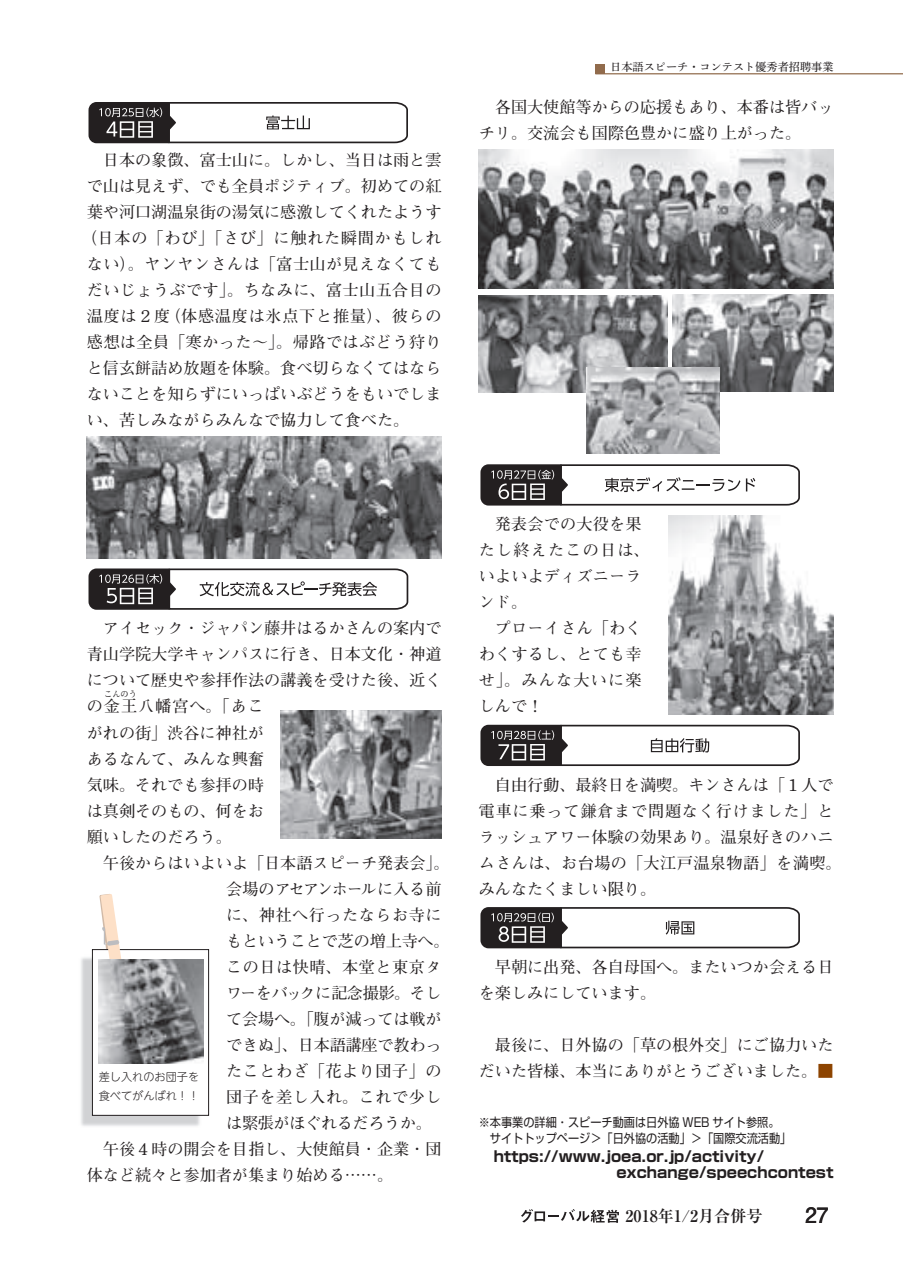
<style>
.page{position:relative;width:903px;height:1275px;background:#fff}
.page>*{position:absolute;margin:0;border:0;box-sizing:border-box;transform-origin:0 0}
.t1{font:700 21px "Futo Go B101 Pro";color:#231f20}
.t2{font:700 16.1px/26.1px "Futo Min A101 Pro";color:#231f20}
.t3{font:700 16.1px "Futo Min A101 Pro";letter-spacing:.035em;color:#231f20}
.t4{font:700 16.1px "Futo Min A101 Pro";letter-spacing:.045em;color:#231f20}
.t5{font:700 16.1px "Futo Min A101 Pro";letter-spacing:.025em;color:#231f20}
.t6{font:700 16.1px "Futo Min A101 Pro";letter-spacing:-.02em;color:#231f20}
.t7{font:700 16.1px "Futo Min A101 Pro";letter-spacing:.03em;color:#231f20}
.t8{font:700 16.1px "Ryumin Pro";color:#231f20}
.t9{font:700 14.88px/16.1px "Shin Go Pro";color:#231f20}
.t10{font:12.42px/16.1px "Shin Go Pro";color:#231f20;scale:.9 1}
.t11{font:11.2px "Shuei Min Pro M";color:#231f20}
.t12{font:300 11.2px/18.6px "UD Shin M Go Pro";color:#231f20}
.t13{font:700 8.05px "Futo Min A101 Pro";color:#231f20}
.s1{color:#8d4400}
</style>
<div class="page">
<svg style="left:521px;top:1209px;width:98px;height:14px"></svg>
<hr style="left:595px;top:73px;width:308px;height:1px;background:#916b4c">
<div style="left:595px;top:64px;width:10px;height:10px;background:#916b4c"></div>
<svg style="left:88px;top:102px;width:320px;height:42px"></svg>
<svg style="left:88px;top:568px;width:321px;height:42px"></svg>
<svg style="left:480px;top:464px;width:320px;height:42px"></svg>
<svg style="left:480px;top:724px;width:320px;height:42px"></svg>
<svg style="left:480px;top:907px;width:320px;height:42px"></svg>
<img style="left:87px;top:437px;width:354px;height:121px">
<img style="left:479px;top:150px;width:354px;height:139px">
<img style="left:81px;top:949px;width:129px;height:177px">
<div style="left:92px;top:950px;width:117px;height:165px;background:#fff"></div>
<div style="left:92px;top:949px;width:117px;height:167px;border:1px solid #231f20"></div>
<svg style="left:99px;top:894px;width:24px;height:65px"></svg>
<img style="left:98px;top:959px;width:105px;height:104px">
<img style="left:280px;top:710px;width:161px;height:129px">
<img style="left:669px;top:516px;width:164px;height:199px">
<img style="left:479px;top:295px;width:188px;height:98px">
<img style="left:673px;top:294px;width:160px;height:98px">
<img style="left:586px;top:367px;width:133px;height:87px">
<p class="t2" style="left:103px;top:144px;width:340px">日本の象徴、富士山に。しかし、当日は雨と雲</p>
<p class="t2" style="left:87px;top:170px;width:356px">で山は見えず、でも全員ポジティブ。初めての紅</p>
<p class="t2" style="left:87px;top:197px;width:356px">葉や河口湖温泉街の湯気に感激してくれたようす</p>
<p class="t4" style="left:81px;top:225px;width:362px">（日本の「わび」「さび」に触れた瞬間かもしれ</p>
<p class="t5" style="left:87px;top:251px;width:356px">ない）。ヤンヤンさんは「富士山が見えなくても</p>
<p class="t5" style="left:87px;top:277px;width:356px">だいじょうぶです」。ちなみに、富士山五合目の</p>
<p class="t4" style="left:87px;top:303px;width:356px">温度は２度（体感温度は氷点下と推量）、彼らの</p>
<p class="t7" style="left:87px;top:329px;width:356px">感想は全員「寒かった～」。帰路ではぶどう狩り</p>
<p class="t2" style="left:87px;top:353px;width:356px">と信玄餅詰め放題を体験。食べ切らなくてはなら</p>
<p class="t2" style="left:87px;top:379px;width:356px">ないことを知らずにいっぱいぶどうをもいでしま</p>
<p class="t2" style="left:87px;top:405px;width:324px">い、苦しみながらみんなで協力して食べた。</p>
<p class="t2" style="left:87px;top:613px;width:356px;text-align:justify;text-indent:16px">アイセック・ジャパン藤井はるかさんの案内で青山学院大学キャンパスに行き、日本文化・神道について歴史や参拝作法の講義を受けた後、近くの金王八幡宮へ。「あこ</p>
<p class="t13" style="left:104px;top:688px;width:34px">こんのう</p>
<p class="t2" style="left:87px;top:717px;width:179px;text-align:justify">がれの街」渋谷に神社があるなんて、みんな興奮気味。それでも参拝の時は真剣そのもの、何をお願いしたのだろう。</p>
<p class="t2" style="left:103px;top:848px;width:348px">午後からはいよいよ「日本語スピーチ発表会」。</p>
<p class="t2" style="left:226px;top:874px;width:217px">会場のアセアンホールに入る前</p>
<p class="t3" style="left:226px;top:902px;width:217px">に、神社へ行ったならお寺に</p>
<p class="t2" style="left:226px;top:926px;width:225px">もということで芝の増上寺へ。</p>
<p class="t3" style="left:226px;top:954px;width:217px">この日は快晴、本堂と東京タ</p>
<p class="t6" style="left:226px;top:980px;width:217px">ワーをバックに記念撮影。そし</p>
<p class="t2" style="left:226px;top:1004px;width:217px">て会場へ。「腹が減っては戦が</p>
<p class="t2" style="left:226px;top:1030px;width:217px">できぬ」、日本語講座で教わっ</p>
<p class="t3" style="left:226px;top:1058px;width:217px">たことわざ「花より団子」の</p>
<p class="t3" style="left:226px;top:1084px;width:217px">団子を差し入れ。これで少し</p>
<p class="t6" style="left:226px;top:1110px;width:207px">は緊張がほぐれるだろうか。</p>
<p class="t2" style="left:103px;top:1134px;width:340px">午後４時の開会を目指し、大使館員・企業・団</p>
<p class="t2" style="left:87px;top:1160px;width:308px">体など続々と参加者が集まり始める…… 。</p>
<p class="t12" style="left:99px;top:1067px;width:102px">差し入れのお団子を食べてがんばれ！！</p>
<p class="t11" style="left:610px;top:58px;width:225px">日本語スピーチ・コンテスト優秀者招聘事業</p>
<p class="t2" style="left:479px;top:92px;width:356px;text-indent:16px">各国大使館等からの応援もあり、本番は皆バッチリ。交流会も国際色豊かに盛り上がった。</p>
<p class="t2" style="left:479px;top:509px;width:172px;text-indent:16px">発表会での大役を果たし終えたこの日は、いよいよディズニーランド。</p>
<p class="t2" style="left:479px;top:613px;width:164px;text-align:justify;text-indent:16px">プローイさん「わくわくするし、とても幸せ」。みんな大いに楽しんで！</p>
<p class="t2" style="left:479px;top:769px;width:364px;text-indent:16px">自由行動、最終日を満喫。キンさんは「１人で電車に乗って鎌倉まで問題なく行けました」とラッシュアワー体験の効果あり。温泉好きのハニムさんは、お台場の「大江戸温泉物語」を満喫。みんなたくましい限り。</p>
<p class="t2" style="left:479px;top:952px;width:356px;text-indent:16px">早朝に出発、各自母国へ。またいつか会える日を楽しみにしています。</p>
<p class="t2" style="left:479px;top:1030px;width:356px;text-align:right">最後に、日外協の「草の根外交」にご協力いただいた皆様、本当にありがとうございました。 <span class="s1">■</span></p>
<p class="t10" style="left:479px;top:1113px;width:349px">※本事業の詳細・スピーチ動画は日外協 WEB サイト参照。　サイトトップページ＞「日外協の活動」＞「国際交流活動」</p>
<p class="t9" style="left:616px;top:1146px;width:219px;text-indent:-138px">　https://www.joea.or.jp/activity/ exchange/speechcontest</p>
<p class="t8" style="left:625px;top:1203px;width:139px">2018年1/2月合併号</p>
<h1 class="t1" style="left:805px;top:1198px;width:25px">27</h1>
</div>
